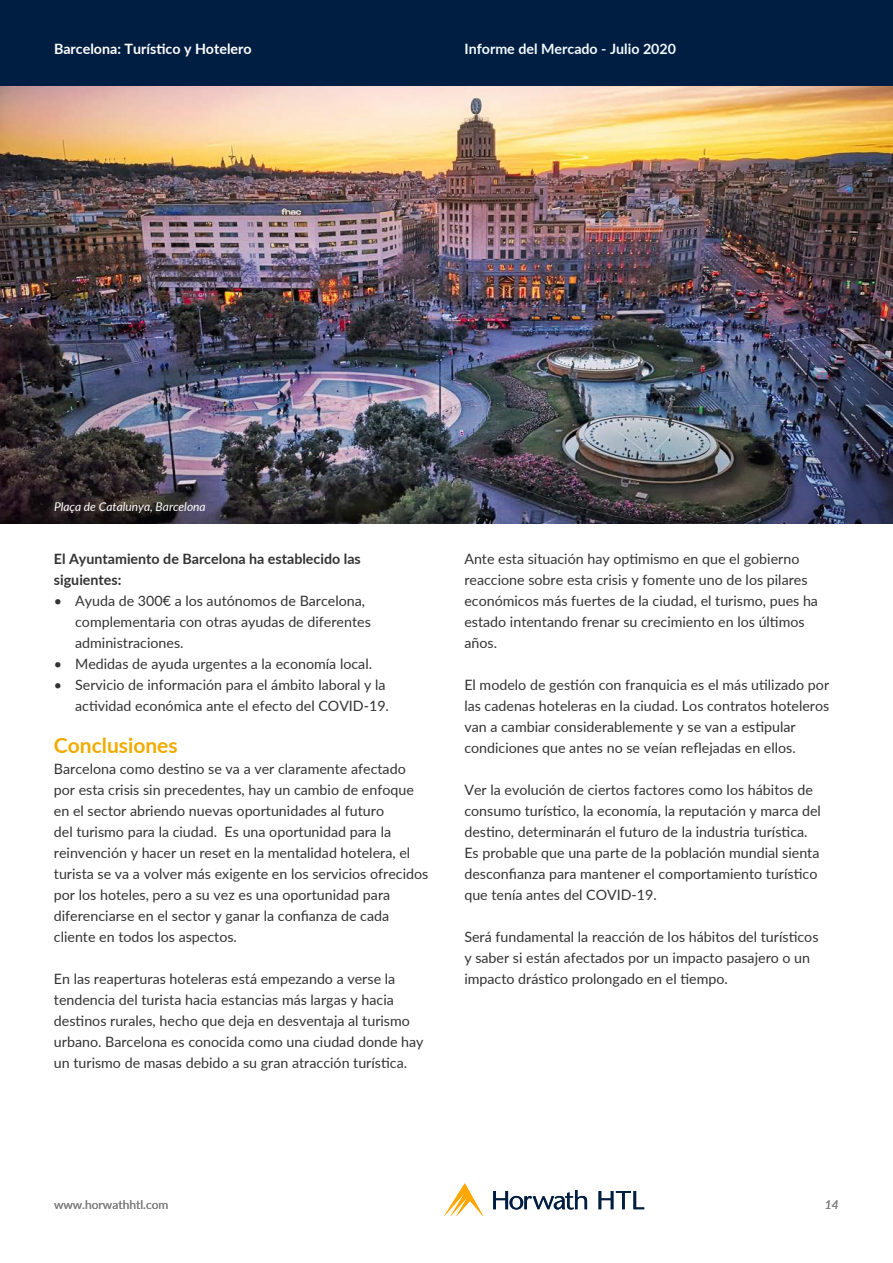
<style>
.page{position:relative;width:893px;height:1263px;background:#fff}
.page>*{position:absolute;margin:0;border:0;box-sizing:border-box;transform-origin:0 0}
.t1{font:700 21px "Lato";color:#f1ab00}
.t2{font:14.25px/21px "Lato";color:#333}
.t3{font:700 14.25px/21px "Lato";color:#333}
.t4{font:700 14.25px "Lato";color:#fff}
.t5{font:700 14.25px "Lato";color:#f3fafe}
.t6{font:italic 12px "Lato";color:#fff}
.t7{font:12px "Lato";color:#808080}
.t8{font:italic 12px "Lato";color:#808080}
</style>
<div class="page">
<img style="left:0;top:85px;width:893px;height:438px">
<div style="left:0;top:0;width:893px;height:85px;background:#001e41"></div>
<svg style="left:444px;top:1183px;width:39px;height:32px"></svg>
<svg style="left:493px;top:1190px;width:94px;height:19px"></svg>
<svg style="left:599px;top:1191px;width:45px;height:18px"></svg>
<p class="t4" style="left:54px;top:38px;width:199px">Barcelona: Turístico y Hotelero</p>
<p class="t5" style="left:464px;top:38px;width:213px">Informe del Mercado - Julio 2020</p>
<p class="t6" style="left:54px;top:498px;width:153px">Plaça de Catalunya, Barcelona</p>
<p class="t3" style="left:54px;top:548px;width:308px">El Ayuntamiento de Barcelona ha establecido las siguientes:</p>
<p class="t2" style="left:75px;top:590px;width:297px;text-indent:-21px">• Ayuda de 300€ a los autónomos de Barcelona, complementaria con otras ayudas de diferentes administraciones.</p>
<p class="t2" style="left:54px;top:653px;width:320px">• Medidas de ayuda urgentes a la economía local.</p>
<p class="t2" style="left:54px;top:674px;width:337px;text-align:right">• Servicio de información para el ámbito laboral y la actividad económica ante el efecto del COVID-19.</p>
<p class="t1" style="left:54px;top:730px;width:125px">Conclusiones</p>
<p class="t2" style="left:54px;top:758px;width:376px">Barcelona como destino se va a ver claramente afectado por esta crisis sin precedentes, hay un cambio de enfoque en el sector abriendo nuevas oportunidades al futuro<br>del turismo para la ciudad. Es una oportunidad para la reinvención y hacer un reset en la mentalidad hotelera, el turista se va a volver más exigente en los servicios ofrecidos por los hoteles, pero a su vez es una oportunidad para diferenciarse en el sector y ganar la confianza de cada cliente en todos los aspectos.</p>
<p class="t2" style="left:54px;top:968px;width:371px">En las reaperturas hoteleras está empezando a verse la tendencia del turista hacia estancias más largas y hacia destinos rurales, hecho que deja en desventaja al turismo urbano. Barcelona es conocida como una ciudad donde hay un turismo de masas debido a su gran atracción turística.</p>
<p class="t2" style="left:464px;top:548px;width:355px">Ante esta situación hay optimismo en que el gobierno reaccione sobre esta crisis y fomente uno de los pilares económicos más fuertes de la ciudad, el turismo, pues ha estado intentando frenar su crecimiento en los últimos años.</p>
<p class="t2" style="left:464px;top:674px;width:366px">El modelo de gestión con franquicia es el más utilizado por las cadenas hoteleras en la ciudad. Los contratos hoteleros van a cambiar considerablemente y se van a estipular condiciones que antes no se veían reflejadas en ellos.</p>
<p class="t2" style="left:464px;top:779px;width:358px">Ver la evolución de ciertos factores como los hábitos de consumo turístico, la economía, la reputación y marca del destino, determinarán el futuro de la industria turística.<br>Es probable que una parte de la población mundial sienta desconfianza para mantener el comportamiento turístico que tenía antes del COVID-19.</p>
<p class="t2" style="left:464px;top:926px;width:356px">Será fundamental la reacción de los hábitos del turísticos y saber si están afectados por un impacto pasajero o un impacto drástico prolongado en el tiempo.</p>
<p class="t7" style="left:54px;top:1196px;width:116px">www.horwathhtl.com</p>
<p class="t8" style="left:825px;top:1196px;width:15px">14</p>
</div>
